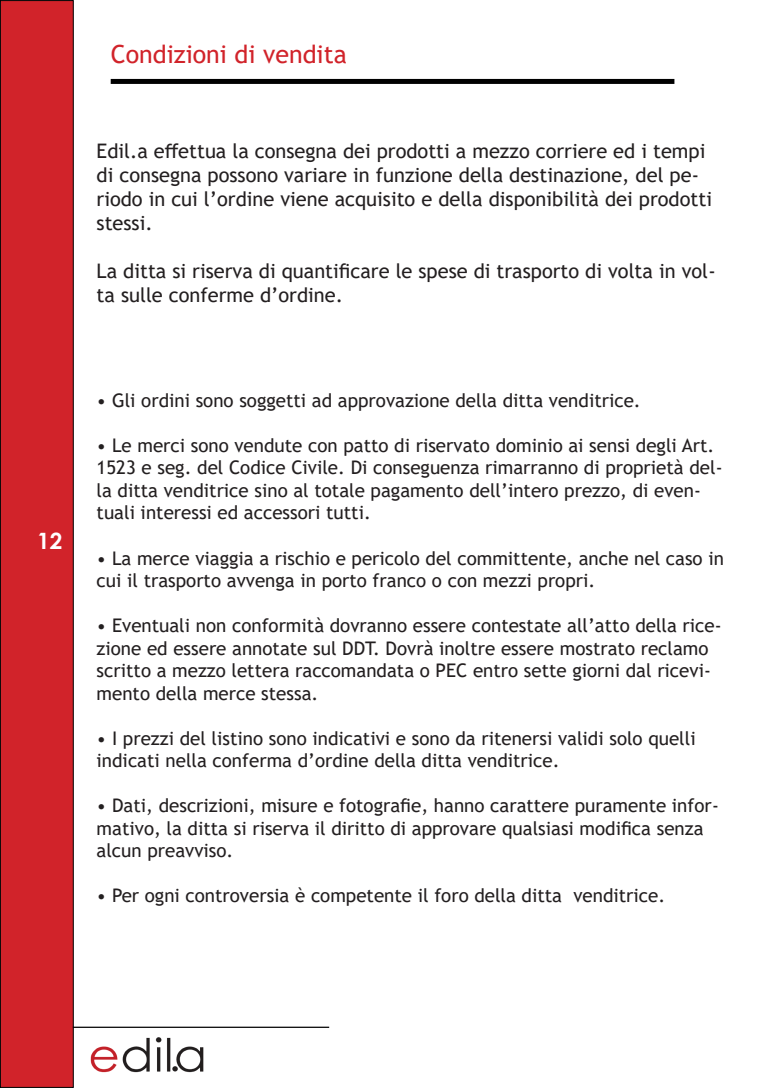
<style>
.page{position:relative;width:780px;height:1088px;background:#fff}
.page>*{position:absolute;margin:0;border:0;box-sizing:border-box;transform-origin:0 0}
.t1{font:25px "Trebuchet MS";color:#d1232a}
.t2{font:700 22.5px "Century Gothic";color:#fff}
.t3{font:20px/24px "Trebuchet MS";color:#231f20}
.t4{font:18.75px/22.5px "Trebuchet MS";color:#231f20}
</style>
<div class="page">
<div style="left:0;top:0;width:74px;height:1088px;background:#d1232a;border:1px solid #000"></div>
<hr style="left:73px;top:1026px;width:256px;height:2px;background:#000">
<img style="left:90px;top:1037px;width:114px;height:36px">
<div style="left:111px;top:79px;width:563px;height:5px;background:#000"></div>
<p class="t1" style="left:111px;top:39px;width:237px">Condizioni di vendita</p>
<p class="t3" style="left:97px;top:138px;width:617px">Edil.a effettua la consegna dei prodotti a mezzo corriere ed i tempi di consegna possono variare in funzione della destinazione, del pe&shy;riodo in cui l’ordine viene acquisito e della disponibilità dei prodotti stessi.</p>
<p class="t3" style="left:97px;top:258px;width:620px">La ditta si riserva di quantificare le spese di trasporto di volta in vol&shy;ta sulle conferme d’ordine.</p>
<p class="t2" style="left:37px;top:523px;width:27px">12</p>
<p class="t4" style="left:97px;top:389px;width:545px">• Gli ordini sono soggetti ad approvazione della ditta venditrice.</p>
<p class="t4" style="left:97px;top:434px;width:627px">• Le merci sono vendute con patto di riservato dominio ai sensi degli Art.<br>1523 e seg. del Codice Civile. Di conseguenza rimarranno di proprietà del&shy;la ditta venditrice sino al totale pagamento dell’intero prezzo, di even&shy;tuali interessi ed accessori tutti.</p>
<p class="t4" style="left:97px;top:546px;width:628px">• La merce viaggia a rischio e pericolo del committente, anche nel caso in cui il trasporto avvenga in porto franco o con mezzi propri.</p>
<p class="t4" style="left:97px;top:614px;width:626px">• Eventuali non conformità dovranno essere contestate all’atto della rice&shy;zione ed essere annotate sul DDT. Dovrà inoltre essere mostrato reclamo scritto a mezzo lettera raccomandata o PEC entro sette giorni dal ricevi&shy;mento della merce stessa.</p>
<p class="t4" style="left:97px;top:726px;width:600px">• I prezzi del listino sono indicativi e sono da ritenersi validi solo quelli</p>
<p class="t4" style="left:97px;top:749px;width:464px">indicati nella conferma d’ordine della ditta venditrice.</p>
<p class="t4" style="left:97px;top:794px;width:623px">• Dati, descrizioni, misure e fotografie, hanno carattere puramente infor&shy;mativo, la ditta si riserva il diritto di approvare qualsiasi modifica senza alcun preavviso.</p>
<p class="t4" style="left:97px;top:884px;width:570px">• Per ogni controversia è competente il foro della ditta venditrice.</p>
</div>
